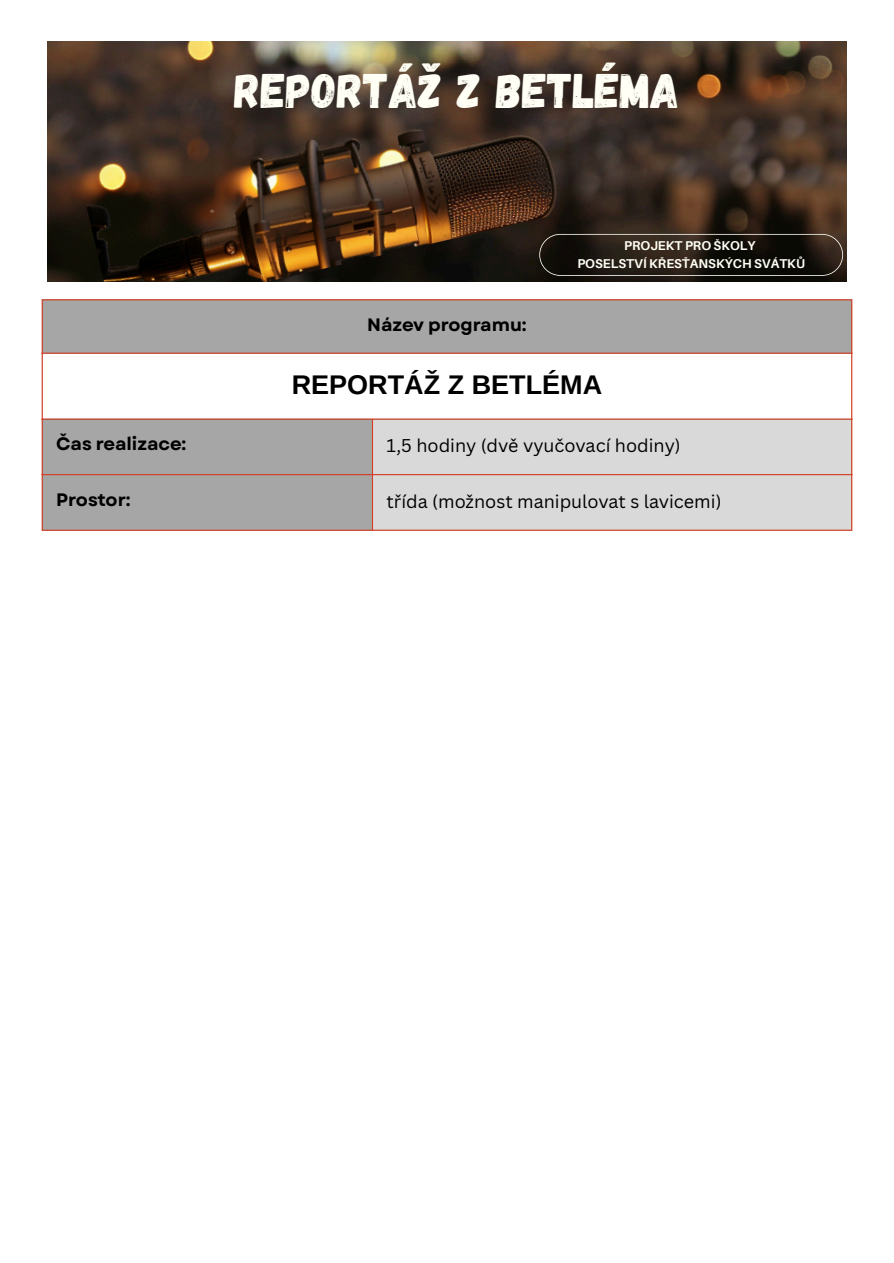
<style>
.page{position:relative;width:894px;height:1263px;background:#fff}
.page>*{position:absolute;margin:0;border:0;box-sizing:border-box;transform-origin:0 0}
.t1{font:48.45px "Gagalin";color:#fffff5}
.t2{font:700 27px "Arimo";color:#000}
.t3{font:18px "Canva Sans";color:#000}
.t4{font:700 18px "Garet";color:#000}
.t5{font:700 12.75px "Aileron";color:#fffff5}
</style>
<div class="page">
<img style="left:47px;top:42px;width:799px;height:239px">
<img style="left:54px;top:42px;width:619px;height:239px">
<div style="left:539px;top:234px;width:303px;height:42px;border:2px solid #fffff5;border-radius:21px"></div>
<svg style="left:43px;top:300px;width:807px;height:230px;fill:#a6a6a6"></svg>
<div style="left:373px;top:420px;width:477px;height:110px;background:#d9d9d9"></div>
<hr style="left:42px;top:300px;width:1px;height:230px;background:#d83e23">
<hr style="left:372px;top:420px;width:1px;height:110px;background:#d83e23">
<hr style="left:850px;top:300px;width:2px;height:230px;background:#d83e23">
<hr style="left:42px;top:299px;width:810px;height:1px;background:#d83e23">
<hr style="left:42px;top:353px;width:810px;height:1px;background:#d83e23">
<hr style="left:42px;top:418px;width:810px;height:2px;background:#d83e23">
<hr style="left:42px;top:474px;width:810px;height:1px;background:#d83e23">
<hr style="left:42px;top:530px;width:810px;height:1px;background:#d83e23">
<p class="t1" style="left:234px;top:59px;width:446px">REPORTÁŽ Z BETLÉMA</p>
<p class="t5" style="left:624px;top:238px;width:133px">PROJEKT PRO ŠKOLY</p>
<p class="t5" style="left:577px;top:255px;width:229px">POSELSTVÍ KŘESŤANSKÝCH SVÁTKŮ</p>
<p class="t4" style="left:367px;top:312px;width:161px">Název programu:</p>
<p class="t2" style="left:291px;top:370px;width:312px">REPORTÁŽ Z BETLÉMA</p>
<p class="t4" style="left:56px;top:431px;width:132px">Čas realizace:</p>
<p class="t3" style="left:386px;top:433px;width:295px">1,5 hodiny (dvě vyučovací hodiny)</p>
<p class="t4" style="left:56px;top:486px;width:76px">Prostor:</p>
<p class="t3" style="left:386px;top:489px;width:336px">třída (možnost manipulovat s lavicemi)</p>
</div>
